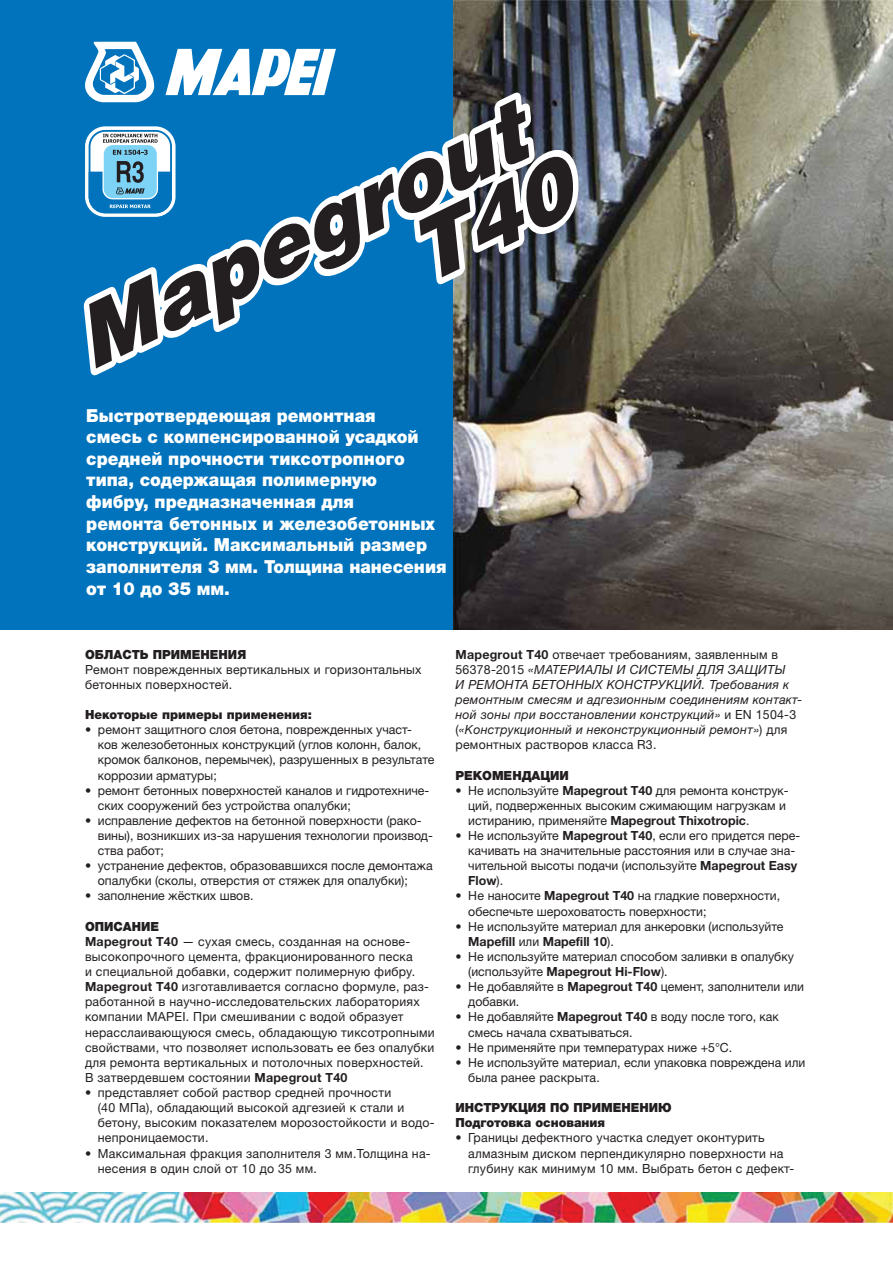
<style>
.page{position:relative;width:893px;height:1263px;background:#fff}
.page>*{position:absolute;margin:0;border:0;box-sizing:border-box;transform-origin:0 0}
.t1{font:900 18px/21.6px "Helvetica Neue LTW1 G";color:#fff;scale:.95 1}
.t2{font:12.6px/15.1px "Helvetica Neue LTW1 G";color:#231f20}
.t3{font:12.6px/15.1px "Helvetica Neue LTW1 G";letter-spacing:.02em;color:#231f20}
.t4{font:italic 12.6px/15.1px "Helvetica Neue LTW1 G";letter-spacing:.02em;color:#231f20}
.заголовок{font:900 12.6px "Helvetica Neue LTW1 G";color:#231f20}
.s1{font-weight:700}
.s2{font-weight:700;font-style:normal}
.s3{font-style:normal}
</style>
<div class="page">
<div style="left:0;top:0;width:893px;height:629px;background:#0073bc"></div>
<img style="left:454px;top:0;width:439px;height:630px">
<svg style="left:170px;top:49px;width:166px;height:26px"></svg>
<svg style="left:88px;top:42px;width:64px;height:33px"></svg>
<img style="left:0;top:1192px;width:893px;height:31px">
<svg style="left:83px;top:75px;width:460px;height:327px"></svg>
<svg style="left:531px;top:130px;width:57px;height:174px;background:#5e626b"></svg>
<svg style="left:89px;top:93px;width:442px;height:291px"></svg>
<svg style="left:85px;top:126px;width:91px;height:91px"></svg>
<svg style="left:89px;top:130px;width:83px;height:83px"></svg>
<p class="t1" style="left:86px;top:404px;width:381px">Быстротвердеющая ремонтная<br>смесь с компенсированной усадкой средней прочности тиксотропного типа, содержащая полимерную<br>фибру, предназначенная для<br>ремонта бетонных и железобетонных конструкций. Максимальный размер заполнителя 3 мм. Толщина нанесения от 10 до 35 мм.</p>
<p class="заголовок" style="left:85px;top:646px;width:163px">ОБЛАСТЬ ПРИМЕНЕНИЯ</p>
<p class="t3" style="left:85px;top:661px;width:338px">Ремонт поврежденных вертикальных и горизонтальных бетонных поверхностей.</p>
<p class="заголовок" style="left:85px;top:707px;width:228px">Некоторые примеры применения:</p>
<p class="t2" style="left:98px;top:722px;width:338px;text-indent:-13px">• ремонт защитного слоя бетона, поврежденных участ&shy;ков железобетонных конструкций (углов колонн, балок, кромок балконов, перемычек), разрушенных в результате коррозии арматуры;</p>
<p class="t2" style="left:98px;top:782px;width:333px;text-indent:-13px">• ремонт бетонных поверхностей каналов и гидротехниче&shy;ских сооружений без устройства опалубки;</p>
<p class="t2" style="left:98px;top:813px;width:336px;text-indent:-13px">• исправление дефектов на бетонной поверхности (рако&shy;вины), возникших из-за нарушения технологии производ&shy;ства работ;</p>
<p class="t2" style="left:98px;top:858px;width:336px;text-indent:-13px">• устранение дефектов, образовавшихся после демонтажа опалубки (сколы, отверстия от стяжек для опалубки);</p>
<p class="t2" style="left:85px;top:888px;width:170px">• заполнение жёстких швов.</p>
<p class="заголовок" style="left:85px;top:919px;width:76px">ОПИСАНИЕ</p>
<p class="t3" style="left:85px;top:934px;width:351px"><span class="s1">Mapegrout T40</span> — сухая смесь, созданная на основе&shy;высокопрочного цемента, фракционированного песка<br>и специальной добавки, содержит полимерную фибру.<br><span class="s1">Mapegrout T40</span> изготавливается согласно формуле, раз&shy;работанной в научно-исследовательских лабораториях компании MAPEI. При смешивании с водой образует нерасслаивающуюся смесь, обладающую тиксотропными свойствами, что позволяет использовать ее без опалубки для ремонта вертикальных и потолочных поверхностей.</p>
<p class="t3" style="left:85px;top:1070px;width:264px">В затвердевшем состоянии <span class="s1">Mapegrout T40</span></p>
<p class="t3" style="left:98px;top:1085px;width:338px;text-indent:-13px">• представляет собой раствор средней прочности<br>(40 МПа), обладающий высокой адгезией к стали и бетону, высоким показателем морозостойкости и водо&shy;непроницаемости.</p>
<p class="t3" style="left:98px;top:1145px;width:334px;text-indent:-13px">• Максимальная фракция заполнителя 3 мм.Толщина на&shy;несения в один слой от 10 до 35 мм.</p>
<p class="t4" style="left:455px;top:646px;width:348px"><span class="s2">Mapegrout T40</span> <span class="s3">отвечает требованиям, заявленным в 56378-2015</span> «МАТЕРИАЛЫ И СИСТЕМЫ ДЛЯ ЗАЩИТЫ<br>И РЕМОНТА БЕТОННЫХ КОНСТРУКЦИЙ. Требования к ремонтным смесям и адгезионным соединениям контакт&shy;ной зоны при восстановлении конструкций» <span class="s3">и EN 1504-3 (</span>«Конструкционный и неконструкционный ремонт»<span class="s3">) для ремонтных растворов класса R3.</span></p>
<p class="заголовок" style="left:455px;top:767px;width:115px">РЕКОМЕНДАЦИИ</p>
<p class="t2" style="left:468px;top:782px;width:322px;text-indent:-13px">• Не используйте <span class="s1">Mapegrout T40</span> для ремонта конструк&shy;ций, подверженных высоким сжимающим нагрузкам и истиранию, применяйте <span class="s1">Mapegrout Thixotropic</span>.</p>
<p class="t2" style="left:468px;top:828px;width:334px;text-indent:-13px">• Не используйте <span class="s1">Mapegrout T40</span>, если его придется пере&shy;качивать на значительные расстояния или в случае зна&shy;чительной высоты подачи (используйте <span class="s1">Mapegrout Easy Flow</span>).</p>
<p class="t2" style="left:468px;top:888px;width:313px;text-indent:-13px">• Не наносите <span class="s1">Mapegrout T40</span> на гладкие поверхности, обеспечьте шероховатость поверхности;</p>
<p class="t2" style="left:468px;top:918px;width:317px;text-indent:-13px">• Не используйте материал для анкеровки (используйте<br><span class="s1">Mapefill</span> или <span class="s1">Mapefill 10</span>).</p>
<p class="t2" style="left:468px;top:949px;width:327px;text-indent:-13px">• Не используйте материал способом заливки в опалубку (используйте <span class="s1">Mapegrout Hi-Flow</span>).</p>
<p class="t2" style="left:468px;top:979px;width:337px;text-indent:-13px">• Не добавляйте в <span class="s1">Mapegrout T40</span> цемент, заполнители или добавки.</p>
<p class="t2" style="left:468px;top:1009px;width:312px;text-indent:-13px">• Не добавляйте <span class="s1">Mapegrout T40</span> в воду после того, как смесь начала схватываться.</p>
<p class="t2" style="left:455px;top:1039px;width:278px">• Не применяйте при температурах ниже +5°С.</p>
<p class="t2" style="left:468px;top:1055px;width:339px;text-indent:-13px">• Не используйте материал, если упаковка повреждена или была ранее раскрыта.</p>
<p class="заголовок" style="left:455px;top:1100px;width:218px">ИНСТРУКЦИЯ ПО ПРИМЕНЕНИЮ</p>
<p class="заголовок" style="left:455px;top:1115px;width:151px">Подготовка основания</p>
<p class="t3" style="left:468px;top:1130px;width:328px;text-indent:-13px">• Границы дефектного участка следует оконтурить алмазным диском перпендикулярно поверхности на глубину как минимум 10 мм. Выбрать бетон с дефект-</p>
</div>
